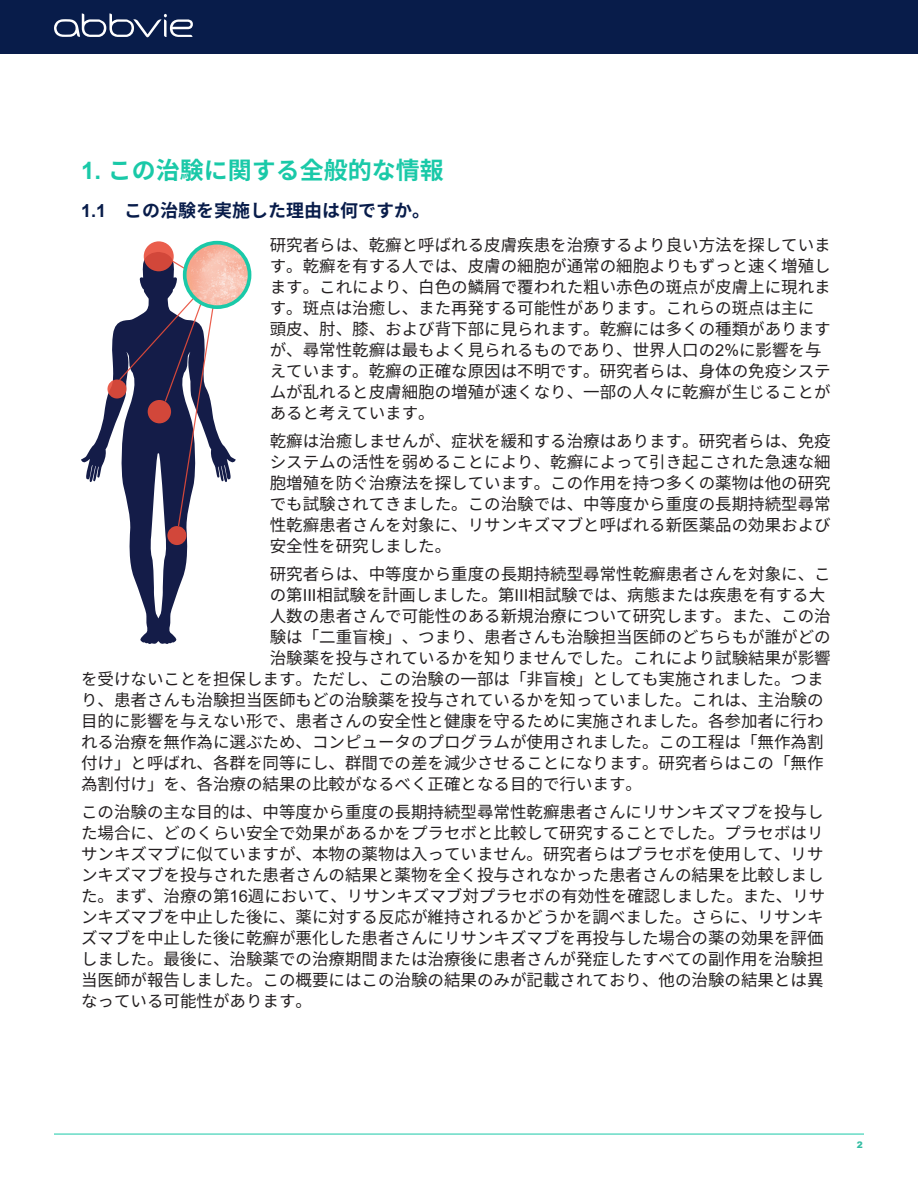
<style>
.page{position:relative;width:918px;height:1188px;background:#fff}
.page>*{position:absolute;margin:0;border:0;box-sizing:border-box;transform-origin:0 0}
.Body_Bullets{font:700 24px "Noto Sans CJ Kjp";color:#1ac9a8}
.Body_Bullets-2{font:700 18px "Noto Sans CJ Kjp";color:#081c4a}
.Paragraph_Style_1{font:16.5px/21px "Noto Sans CJ Kjp";color:#231f20;text-align:justify}
.Body_Bullets-3{font:900 9px "Arial";color:#33bda3}
.s1{font-family:"Arial"}
</style>
<div class="page">
<div style="left:0;top:0;width:918px;height:54px;background:#081c4a"></div>
<svg style="left:54px;top:13px;width:139px;height:24px"></svg>
<hr style="left:54px;top:1134px;width:810px;height:1px;background:#1ac9a8">
<svg style="left:81px;top:252px;width:155px;height:392px"></svg>
<svg style="left:107px;top:380px;width:19px;height:19px"></svg>
<svg style="left:167px;top:526px;width:19px;height:19px"></svg>
<svg style="left:144px;top:241px;width:30px;height:30px"></svg>
<svg style="left:171px;top:260px;width:15px;height:10px"></svg>
<svg style="left:118px;top:296px;width:97px;height:231px"></svg>
<img style="left:185px;top:243px;width:65px;height:64px;border-radius:32px">
<div style="left:183px;top:241px;width:68px;height:68px;border:4px solid #1ac9a8;border-radius:50%"></div>
<p class="Body_Bullets" style="left:81px;top:157px;width:364px"><span class="s1">1.</span> この治験に関する全般的な情報</p>
<p class="Body_Bullets-2" style="left:81px;top:200px;width:351px"><span class="s1">1.1</span>　この治験を実施した理由は何ですか。</p>
<p class="Paragraph_Style_1" style="left:270px;top:235px;width:562px;text-align:left">研究者らは、乾癬と呼ばれる皮膚疾患を治療するより良い方法を探しています。乾癬を有する人では、皮膚の細胞が通常の細胞よりもずっと速く増殖します。これにより、白色の鱗屑で覆われた粗い赤色の斑点が皮膚上に現れます。斑点は治癒し、また再発する可能性があります。これらの斑点は主に頭皮、肘、膝、および背下部に見られます。乾癬には多くの種類がありますが、尋常性乾癬は最もよく見られるものであり、世界人口の<span class="s1">2%</span>に影響を与えています。乾癬の正確な原因は不明です。研究者らは、身体の免疫システムが乱れると皮膚細胞の増殖が速くなり、一部の人々に乾癬が生じることがあると考えています。</p>
<p class="Paragraph_Style_1" style="left:270px;top:431px;width:562px">乾癬は治癒しませんが、症状を緩和する治療はあります。研究者らは、免疫システムの活性を弱めることにより、乾癬によって引き起こされた急速な細胞増殖を防ぐ治療法を探しています。この作用を持つ多くの薬物は他の研究でも試験されてきました。この治験では、中等度から重度の長期持続型尋常性乾癬患者さんを対象に、リサンキズマブと呼ばれる新医薬品の効果および安全性を研究しました。</p>
<p class="Paragraph_Style_1" style="left:270px;top:564px;width:562px">研究者らは、中等度から重度の長期持続型尋常性乾癬患者さんを対象に、こ</p>
<p class="Paragraph_Style_1" style="left:270px;top:585px;width:557px">の第<span class="s1">III</span>相試験を計画しました。第<span class="s1">III</span>相試験では、病態または疾患を有する大</p>
<p class="Paragraph_Style_1" style="left:270px;top:606px;width:562px">人数の患者さんで可能性のある新規治療について研究します。また、この治</p>
<p class="Paragraph_Style_1" style="left:270px;top:627px;width:562px">験は「二重盲検」、つまり、患者さんも治験担当医師のどちらもが誰がどの</p>
<p class="Paragraph_Style_1" style="left:270px;top:648px;width:562px">治験薬を投与されているかを知りませんでした。これにより試験結果が影響</p>
<p class="Paragraph_Style_1" style="left:81px;top:669px;width:744px">を受けないことを担保します。ただし、この治験の一部は「非盲検」としても実施されました。つま</p>
<p class="Paragraph_Style_1" style="left:81px;top:690px;width:744px">り、患者さんも治験担当医師もどの治験薬を投与されているかを知っていました。これは、主治験の</p>
<p class="Paragraph_Style_1" style="left:81px;top:711px;width:744px">目的に影響を与えない形で、患者さんの安全性と健康を守るために実施されました。各参加者に行わ</p>
<p class="Paragraph_Style_1" style="left:81px;top:732px;width:744px">れる治療を無作為に選ぶため、コンピュータのプログラムが使用されました。この工程は「無作為割</p>
<p class="Paragraph_Style_1" style="left:81px;top:753px;width:744px">付け」と呼ばれ、各群を同等にし、群間での差を減少させることになります。研究者らはこの「無作</p>
<p class="Paragraph_Style_1" style="left:81px;top:774px;width:562px">為割付け」を、各治療の結果の比較がなるべく正確となる目的で行います。</p>
<p class="Paragraph_Style_1" style="left:81px;top:801px;width:746px">この治験の主な目的は、中等度から重度の長期持続型尋常性乾癬患者さんにリサンキズマブを投与した場合に、どのくらい安全で効果があるかをプラセボと比較して研究することでした。プラセボはリサンキズマブに似ていますが、本物の薬物は入っていません。研究者らはプラセボを使用して、リサンキズマブを投与された患者さんの結果と薬物を全く投与されなかった患者さんの結果を比較しました。まず、治療の第<span class="s1">16</span>週において、リサンキズマブ対プラセボの有効性を確認しました。また、リサンキズマブを中止した後に、薬に対する反応が維持されるかどうかを調べました。さらに、リサンキズマブを中止した後に乾癬が悪化した患者さんにリサンキズマブを再投与した場合の薬の効果を評価しました。最後に、治験薬での治療期間または治療後に患者さんが発症したすべての副作用を治験担当医師が報告しました。この概要にはこの治験の結果のみが記載されており、他の治験の結果とは異なっている可能性があります。</p>
<p class="Body_Bullets-3" style="left:857px;top:1138px;width:8px">2</p>
</div>
